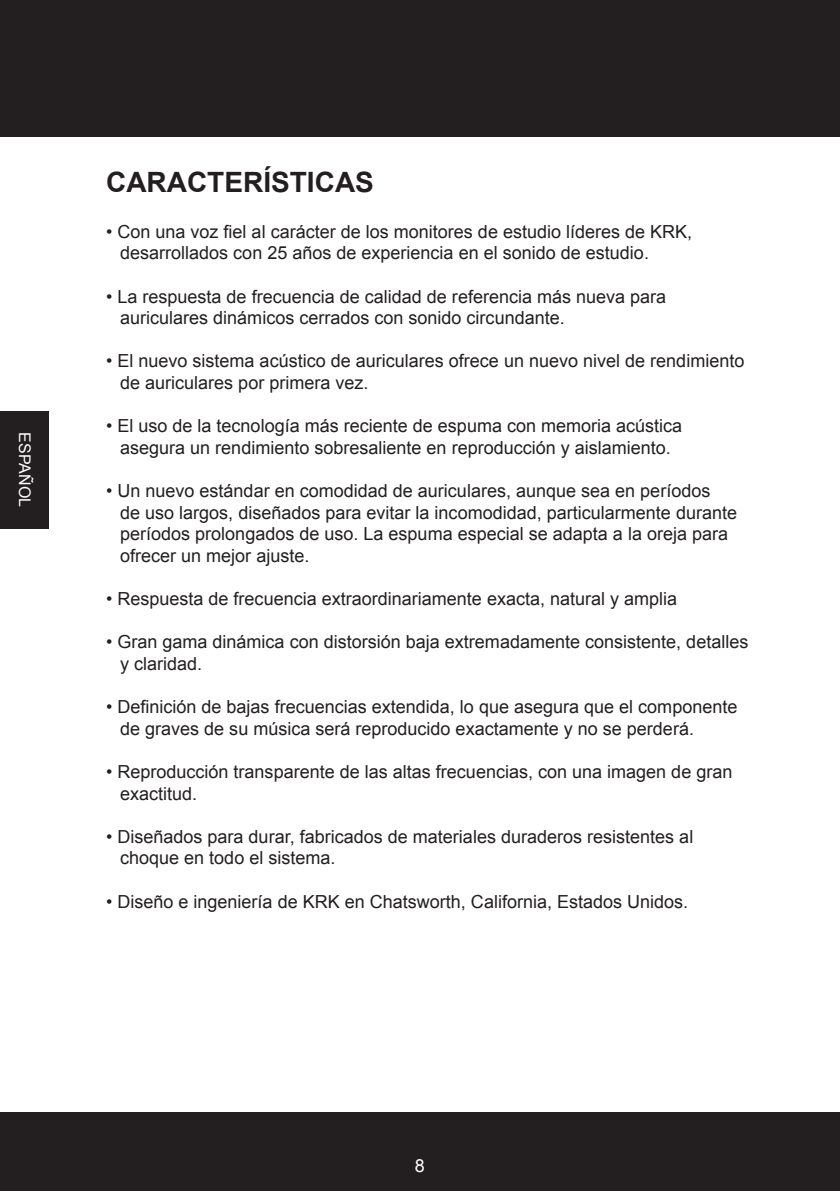
<style>
.page{position:relative;width:840px;height:1191px;background:#fff}
.page>*{position:absolute;margin:0;border:0;box-sizing:border-box;transform-origin:0 0}
.t1{font:700 28px "Arial";color:#231f20}
.t2{font:18px/21.6px "Arial";color:#231f20}
.t3{font:18px "Arial";color:#fff}
.t4{font:16px "Arial";color:#fff}
</style>
<div class="page">
<div style="left:0;top:0;width:839px;height:136px;background:#231f20"></div>
<div style="left:0;top:1111px;width:839px;height:80px;background:#231f20"></div>
<div style="left:0;top:411px;width:48px;height:118px;background:#231f20"></div>
<p class="t4" style="left:35px;top:432px;width:76px;rotate:90deg">ESPAÑOL</p>
<h1 class="t1" style="left:106px;top:164px;width:269px">CARACTERÍSTICAS</h1>
<p class="t2" style="left:120px;top:221px;width:573px;text-indent:-14px">• Con una voz fiel al carácter de los monitores de estudio líderes de KRK, desarrollados con 25 años de experiencia en el sonido de estudio.</p>
<p class="t2" style="left:120px;top:286px;width:547px;text-indent:-14px">• La respuesta de frecuencia de calidad de referencia más nueva para auriculares dinámicos cerrados con sonido circundante.</p>
<p class="t2" style="left:120px;top:350px;width:625px;text-indent:-14px">• El nuevo sistema acústico de auriculares ofrece un nuevo nivel de rendimiento de auriculares por primera vez.</p>
<p class="t2" style="left:106px;top:415px;width:577px;text-align:center">• El uso de la tecnología más reciente de espuma con memoria acústica asegura un rendimiento sobresaliente en reproducción y aislamiento.</p>
<p class="t2" style="left:120px;top:480px;width:618px;text-indent:-14px">• Un nuevo estándar en comodidad de auriculares, aunque sea en períodos<br>de uso largos, diseñados para evitar la incomodidad, particularmente durante períodos prolongados de uso. La espuma especial se adapta a la oreja para ofrecer un mejor ajuste.</p>
<p class="t2" style="left:106px;top:588px;width:572px">• Respuesta de frecuencia extraordinariamente exacta, natural y amplia</p>
<p class="t2" style="left:120px;top:631px;width:629px;text-indent:-14px">• Gran gama dinámica con distorsión baja extremadamente consistente, detalles y claridad.</p>
<p class="t2" style="left:120px;top:696px;width:618px;text-indent:-14px">• Definición de bajas frecuencias extendida, lo que asegura que el componente de graves de su música será reproducido exactamente y no se perderá.</p>
<p class="t2" style="left:120px;top:761px;width:613px;text-indent:-14px">• Reproducción transparente de las altas frecuencias, con una imagen de gran exactitud.</p>
<p class="t2" style="left:120px;top:826px;width:574px;text-indent:-14px">• Diseñados para durar, fabricados de materiales duraderos resistentes al choque en todo el sistema.</p>
<p class="t2" style="left:106px;top:890px;width:583px">• Diseño e ingeniería de KRK en Chatsworth, California, Estados Unidos.</p>
<p class="t3" style="left:415px;top:1153px;width:12px">8</p>
</div>
